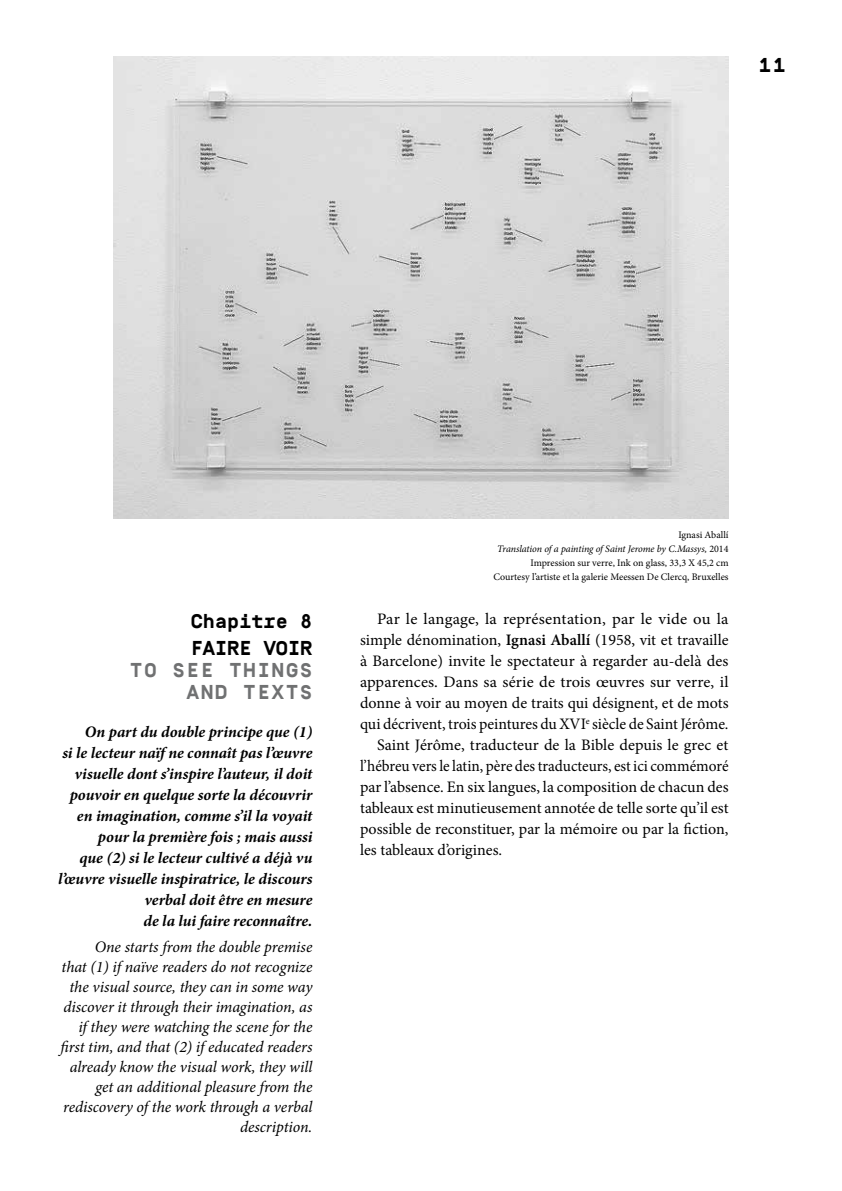
<style>
.page{position:relative;width:842px;height:1191px;background:#fff}
.page>*{position:absolute;margin:0;border:0;box-sizing:border-box;transform-origin:0 0}
.t1{font:700 20px/27.6px "Simplon BP Mono";color:#000}
.t2{font:700 20px/22px "Simplon BP Mono";letter-spacing:.1em;color:#707172}
.t3{font:16px "Minion Pro";color:#000}
.t4{font:italic 16px/20px "Minion Pro";letter-spacing:-.005em;color:#000;text-align:right}
.t5{font:italic 700 16px/21px "Minion Pro";letter-spacing:-.005em;color:#000;text-align:right}
.t6{font:16px "Minion Pro";color:#000;scale:.96 1}
.t7{font:16px "Minion Pro";color:#000;scale:1.04 1}
.t8{font:10px/14px "Minion Pro";color:#000;text-align:right}
.s1{font-style:italic}
.s2{font-weight:600}
</style>
<div class="page">
<img style="left:113px;top:57px;width:616px;height:462px">
<p class="t1" style="left:759px;top:50px;width:28px">11</p>
<p class="t1" style="left:191px;top:606px;width:123px">CHAPITRE 8<br>FAIR</p>
<p class="t1" style="left:239px;top:633px;width:61px">E VOIR</p>
<p class="t2" style="left:187px;top:658px;width:113px;text-indent:-57px">TO SEE THINGS<br>AND TEXTS</p>
<p class="t5" style="left:58px;top:721px;width:256px">On part du double principe que (1)<br>si le lecteur naïf ne connaît pas l’œuvre visuelle dont s’inspire l’auteur, il doit pouvoir en quelque sorte la découvrir en imagination, comme s’il la voyait pour la première fois ; mais aussi<br>que (2) si le lecteur cultivé a déjà vu l’œuvre visuelle inspiratrice, le discours verbal doit être en mesure<br>de la lui faire reconnaître.</p>
<p class="t4" style="left:60px;top:936px;width:253px">One starts from the double premise<br>that (1) if naïve readers do not recognize the visual source, they can in some way discover it through their imagination, as if they were watching the scene for the first tim, and that (2) if educated readers already know the visual work, they will get an additional pleasure from the rediscovery of the work through a verbal description.</p>
<p class="t8" style="left:493px;top:527px;width:237px">Ignasi Aballí<br><span class="s1">Translation of a painting of Saint Jerome by C.Massys,</span> 2014<br>Impression sur verre, Ink on glass, 33,3 X 45,2 cm Courtesy l’artiste et la galerie Meessen De Clercq, Bruxelles</p>
<p class="t7" style="left:377px;top:608px;width:339px">Par le langage, la représentation, par le vide ou la</p>
<p class="t3" style="left:360px;top:629px;width:370px">simple dénomination, <span class="s2">Ignasi Aballí</span> (1958, vit et travaille</p>
<p class="t3" style="left:360px;top:650px;width:370px">à Barcelone) invite le spectateur à regarder au-delà des</p>
<p class="t3" style="left:360px;top:671px;width:370px">apparences. Dans sa série de trois œuvres sur verre, il</p>
<p class="t3" style="left:360px;top:692px;width:370px">donne à voir au moyen de traits qui désignent, et de mots</p>
<p class="t3" style="left:360px;top:713px;width:370px">qui décrivent, trois peintures du XVI<sup>e</sup> siècle de Saint Jérôme.</p>
<p class="t3" style="left:377px;top:734px;width:353px">Saint Jérôme, traducteur de la Bible depuis le grec et</p>
<p class="t6" style="left:360px;top:755px;width:385px">l’hébreu vers le latin, père des traducteurs, est ici commémoré</p>
<p class="t3" style="left:360px;top:776px;width:370px">par l’absence. En six langues, la composition de chacun des</p>
<p class="t3" style="left:360px;top:797px;width:370px">tableaux est minutieusement annotée de telle sorte qu’il est</p>
<p class="t3" style="left:360px;top:818px;width:370px">possible de reconstituer, par la mémoire ou par la fiction,</p>
<p class="t3" style="left:360px;top:839px;width:144px">les tableaux d’origines.</p>
</div>
